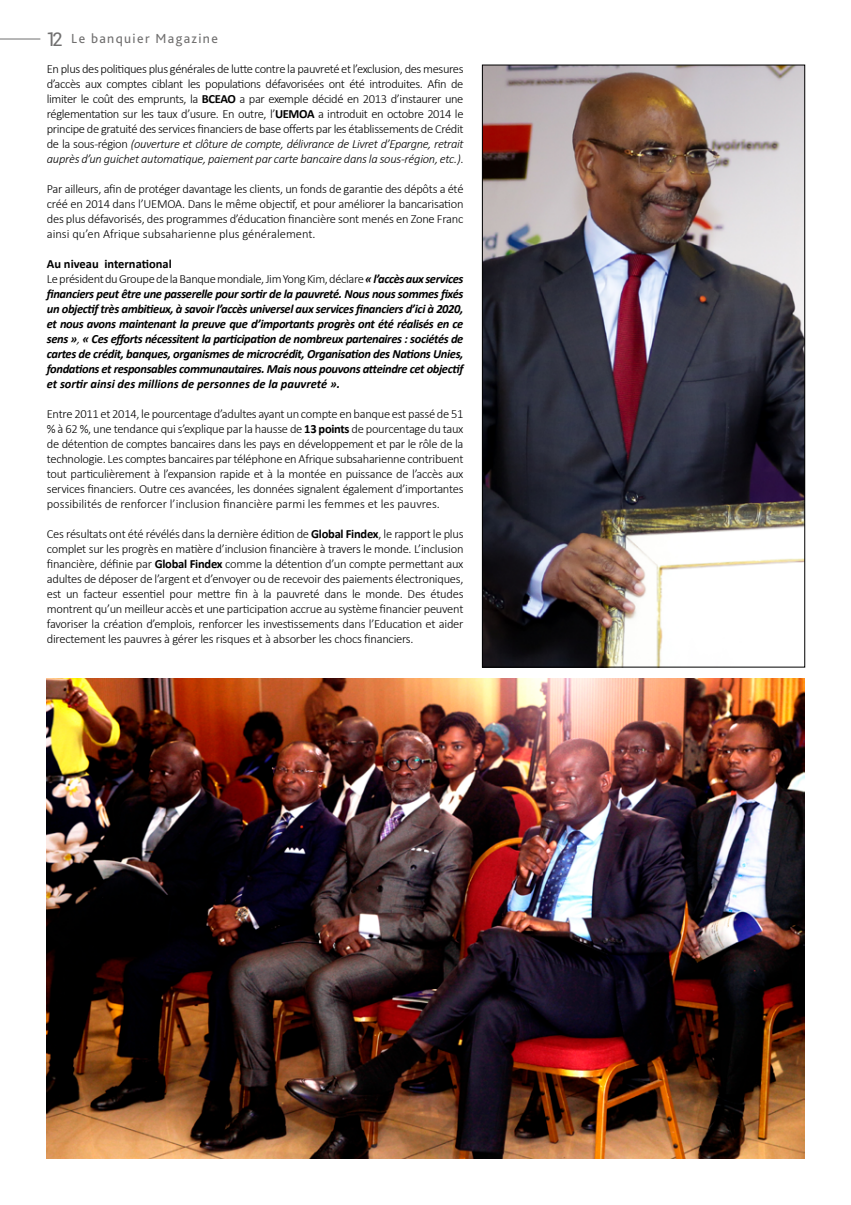
<style>
.page{position:relative;width:851px;height:1205px;background:#fff}
.page>*{position:absolute;margin:0;border:0;box-sizing:border-box;transform-origin:0 0}
.t1{font:13.75px "Bliss Pro";letter-spacing:.1em;color:#706f6f}
.t2{font:300 12.5px/15px "Calibri";letter-spacing:-.02em;color:#000;text-align:justify}
.t3{font:italic 700 12.5px/15px "Calibri";letter-spacing:-.03em;color:#000}
.s1{font-family:"Roboto";font-size:18.75px}
.s2{font-weight:700}
.s3{font-style:italic}
.s4{font-style:normal}
.s5{font-weight:300;font-style:normal}
.s6{font-weight:300}
</style>
<div class="page">
<hr style="left:0;top:39px;width:40px;height:1px;background:#706f6f">
<img style="left:484px;top:67px;width:318px;height:598px">
<img style="left:46px;top:679px;width:758px;height:480px">
<p class="t1" style="left:46px;top:30px;width:173px"><span class="s1">12</span> Le banquier Magazine</p>
<p class="t2" style="left:47px;top:61px;width:418px">En plus des politiques plus générales de lutte contre la pauvreté et l’exclusion, des mesures d’accès aux comptes ciblant les populations défavorisées ont été introduites. Afin de limiter le coût des emprunts, la <span class="s2">BCEAO</span> a par exemple décidé en 2013 d’instaurer une réglementation sur les taux d’usure. En outre, l’<span class="s2">UEMOA</span> a introduit en octobre 2014 le principe de gratuité des services financiers de base offerts par les établissements de Crédit de la sous-région <span class="s3">(ouverture et clôture de compte, délivrance de Livret d’Epargne, retrait auprès d’un guichet automatique, paiement par carte bancaire dans la sous-région, etc.)</span>.</p>
<p class="t2" style="left:47px;top:181px;width:418px">Par ailleurs, afin de protéger davantage les clients, un fonds de garantie des dépôts a été créé en 2014 dans l’UEMOA. Dans le même objectif, et pour améliorer la bancarisation des plus défavorisés, des programmes d’éducation financière sont menés en Zone Franc ainsi qu’en Afrique subsaharienne plus généralement.</p>
<p class="t3" style="left:47px;top:256px;width:418px"><span class="s4">Au niveau international<br></span><span class="s5">Le président du Groupe de la Banque mondiale, Jim Yong Kim, déclare</span> « l’accès aux services financiers peut être une passerelle pour sortir de la pauvreté. Nous nous sommes fixés un objectif très ambitieux, à savoir l’accès universel aux services financiers d’ici à 2020, et nous avons maintenant la preuve que d’importants progrès ont été réalisés en ce sens »<span class="s6">,</span> « Ces efforts nécessitent la participation de nombreux partenaires : sociétés de cartes de crédit, banques, organismes de microcrédit, Organisation des Nations Unies, fondations et responsables communautaires. Mais nous pouvons atteindre cet objectif et sortir ainsi des millions de personnes de la pauvreté ».</p>
<p class="t2" style="left:47px;top:406px;width:418px">Entre 2011 et 2014, le pourcentage d’adultes ayant un compte en banque est passé de 51 % à 62 %, une tendance qui s’explique par la hausse de <span class="s2">13 points</span> de pourcentage du taux de détention de comptes bancaires dans les pays en développement et par le rôle de la technologie. Les comptes bancaires par téléphone en Afrique subsaharienne contribuent tout particulièrement à l’expansion rapide et à la montée en puissance de l’accès aux services financiers. Outre ces avancées, les données signalent également d’importantes possibilités de renforcer l’inclusion financière parmi les femmes et les pauvres.</p>
<p class="t2" style="left:47px;top:526px;width:418px">Ces résultats ont été révélés dans la dernière édition de <span class="s2">Global Findex</span>, le rapport le plus complet sur les progrès en matière d’inclusion financière à travers le monde. L’inclusion financière, définie par <span class="s2">Global Findex</span> comme la détention d’un compte permettant aux adultes de déposer de l’argent et d’envoyer ou de recevoir des paiements électroniques, est un facteur essentiel pour mettre fin à la pauvreté dans le monde. Des études montrent qu’un meilleur accès et une participation accrue au système financier peuvent favoriser la création d’emplois, renforcer les investissements dans l’Education et aider directement les pauvres à gérer les risques et à absorber les chocs financiers.</p>
</div>
